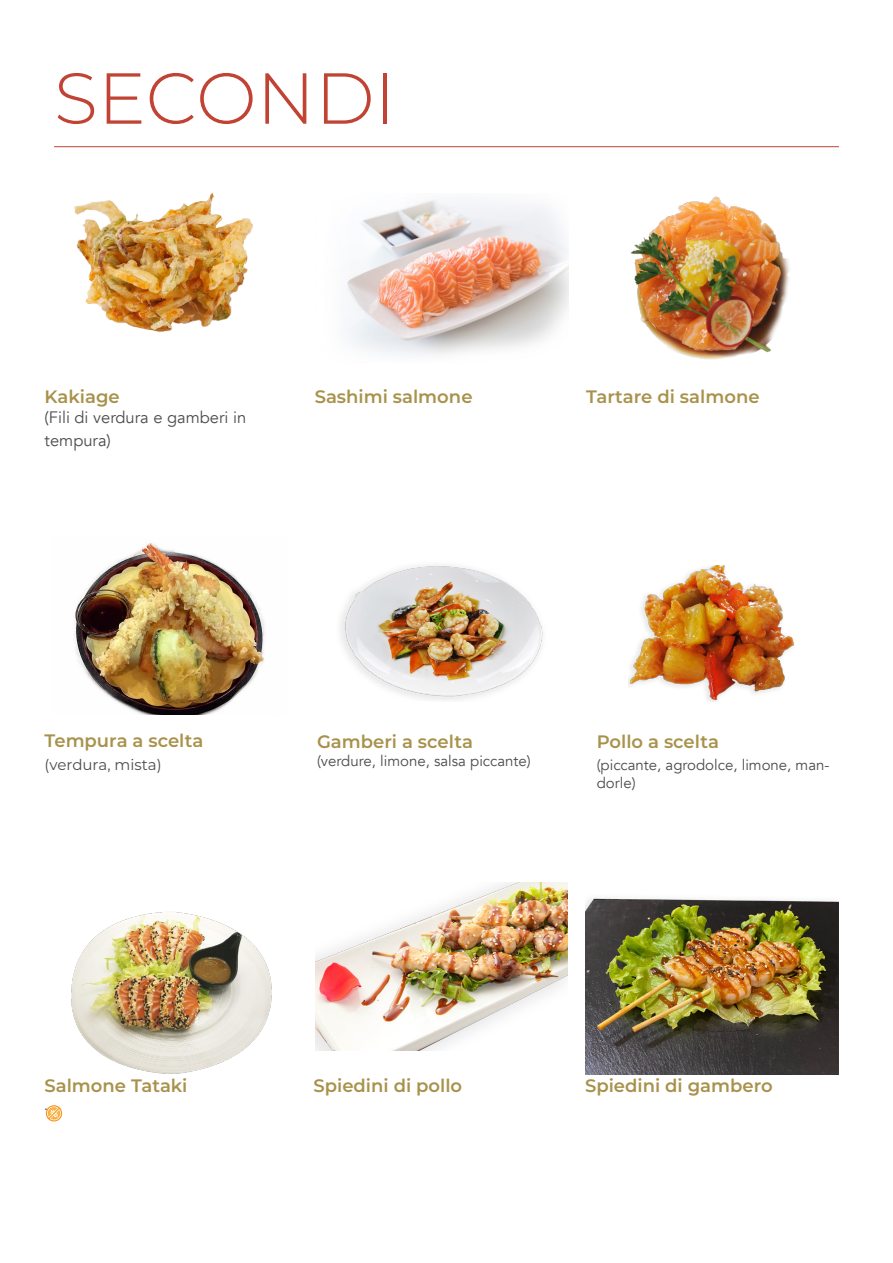
<style>
.page{position:relative;width:893px;height:1263px;background:#fff}
.page>*{position:absolute;margin:0;border:0;box-sizing:border-box;transform-origin:0 0}
.t1{font:300 72px "Montserrat";color:#c14334}
.Piatto{font:600 18px "Montserrat";color:#a8924b}
.Piatto-2{font:16.5px "Avenir";color:#4b4c4d}
.ingredienti{font:16.5px "Avenir";color:#4b4c4d}
.ingredienti-2{font:15px/18px "Avenir";color:#4b4c4d}
.Piatto-3{font:15px "Avenir";color:#4b4c4d}
.ingredienti-3{font:15px "Montserrat";color:#4b4c4d}
.Piatto-4{font:15px "Montserrat";color:#4b4c4d}
</style>
<div class="page">
<hr style="left:54px;top:146px;width:785px;height:1px;background:#c14334">
<img style="left:74px;top:193px;width:179px;height:139px">
<img style="left:71px;top:912px;width:201px;height:162px">
<img style="left:346px;top:200px;width:222px;height:155px">
<img style="left:315px;top:883px;width:252px;height:167px">
<img style="left:631px;top:196px;width:159px;height:164px">
<img style="left:586px;top:898px;width:253px;height:177px">
<img style="left:74px;top:543px;width:191px;height:171px">
<svg style="left:45px;top:1105px;width:18px;height:17px"></svg>
<img style="left:340px;top:565px;width:203px;height:135px">
<img style="left:629px;top:566px;width:166px;height:135px">
<h1 class="t1" style="left:54px;top:49px;width:343px">SECONDI</h1>
<p class="Piatto" style="left:45px;top:384px;width:77px">Kakiage</p>
<p class="Piatto-2" style="left:45px;top:407px;width:203px">(Fili di verdura e gamberi in</p>
<p class="ingredienti" style="left:45px;top:431px;width:68px">tempura)</p>
<p class="Piatto" style="left:315px;top:384px;width:159px">Sashimi salmone</p>
<p class="Piatto" style="left:586px;top:384px;width:175px">Tartare di salmone</p>
<p class="Piatto" style="left:45px;top:728px;width:160px">Tempura a scelta</p>
<p class="ingredienti-3" style="left:45px;top:754px;width:118px">(verdura, mista)</p>
<p class="Piatto" style="left:317px;top:729px;width:157px">Gamberi a scelta</p>
<p class="Piatto-3" style="left:317px;top:752px;width:215px">(verdure, limone, salsa piccante)</p>
<p class="Piatto" style="left:597px;top:729px;width:124px">Pollo a scelta</p>
<p class="ingredienti-2" style="left:597px;top:756px;width:234px">(piccante, agrodolce, limone, man&shy;dorle)</p>
<p class="Piatto" style="left:44px;top:1073px;width:145px">Salmone Tataki</p>
<p class="Piatto-4" style="left:44px;top:1095px;width:5px">.</p>
<p class="Piatto" style="left:314px;top:1073px;width:150px">Spiedini di pollo</p>
<p class="Piatto" style="left:585px;top:1073px;width:189px">Spiedini di gambero</p>
</div>
